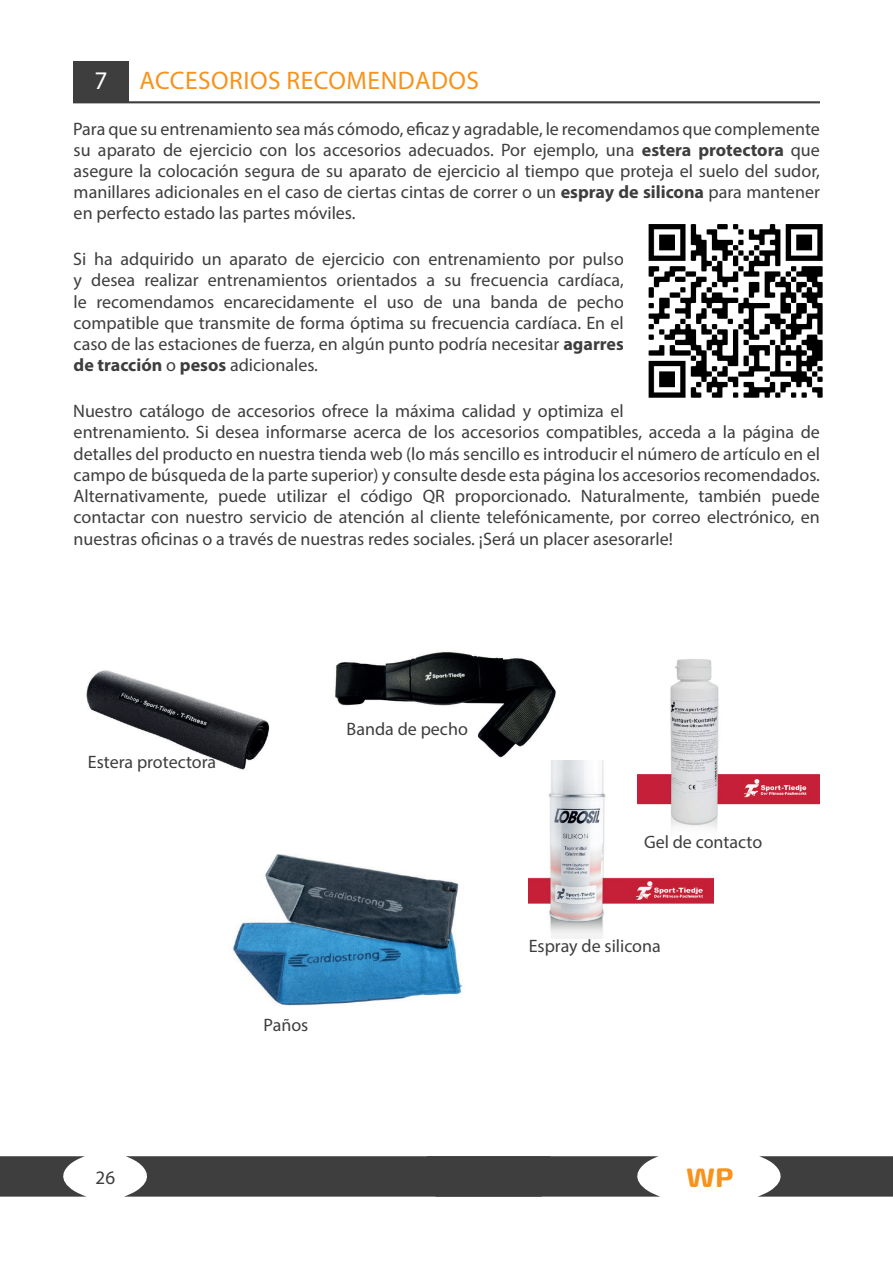
<style>
.page{position:relative;width:893px;height:1263px;background:#fff}
.page>*{position:absolute;margin:0;border:0;box-sizing:border-box;transform-origin:0 0}
.t1{font:700 26.7px "Exo Soft";color:#f7931d;scale:1.11 1}
.t2{font:25.5px "Myriad Pro";letter-spacing:.02em;color:#f7931d}
.t3{font:25.5px "Myriad Pro";color:#fff}
.t4{font:19.05px "Myriad Pro";color:#3e3e3f}
.t5{font:18px/21.1px "Myriad Pro";color:#3e3e3f;text-align:justify}
.s1{font-weight:700}
</style>
<div class="page">
<img style="left:86px;top:670px;width:184px;height:100px">
<img style="left:335px;top:652px;width:221px;height:106px">
<img style="left:232px;top:854px;width:231px;height:152px">
<img style="left:529px;top:760px;width:184px;height:178px">
<img style="left:638px;top:659px;width:182px;height:176px">
<svg style="left:0;top:1156px;width:85px;height:40px"></svg>
<svg style="left:126px;top:1156px;width:533px;height:40px"></svg>
<svg style="left:759px;top:1156px;width:134px;height:40px"></svg>
<div style="left:73px;top:61px;width:55px;height:41px;background:#3e3e3f"></div>
<hr style="left:73px;top:101px;width:747px;height:2px;background:#3e3e3f">
<img style="left:648px;top:224px;width:175px;height:174px">
<p class="t3" style="left:94px;top:65px;width:15px">7</p>
<p class="t2" style="left:139px;top:65px;width:341px">ACCESORIOS RECOMENDADOS</p>
<p class="t5" style="left:73px;top:118px;width:748px">Para que su entrenamiento sea más cómodo, eficaz y agradable, le recomendamos que complemente su aparato de ejercicio con los accesorios adecuados. Por ejemplo, una <span class="s1">estera protectora</span> que asegure la colocación segura de su aparato de ejercicio al tiempo que proteja el suelo del sudor, manillares adicionales en el caso de ciertas cintas de correr o un <span class="s1">espray de silicona</span> para mantener en perfecto estado las partes móviles.</p>
<p class="t5" style="left:73px;top:248px;width:552px">Si ha adquirido un aparato de ejercicio con entrenamiento por pulso y desea realizar entrenamientos orientados a su frecuencia cardíaca, le recomendamos encarecidamente el uso de una banda de pecho compatible que transmite de forma óptima su frecuencia cardíaca. En el caso de las estaciones de fuerza, en algún punto podría necesitar <span class="s1">agarres de tracción</span> o <span class="s1">pesos</span> adicionales.</p>
<p class="t5" style="left:73px;top:400px;width:748px;text-align:left">Nuestro catálogo de accesorios ofrece la máxima calidad y optimiza el<br>entrenamiento. Si desea informarse acerca de los accesorios compatibles, acceda a la página de detalles del producto en nuestra tienda web (lo más sencillo es introducir el número de artículo en el campo de búsqueda de la parte superior) y consulte desde esta página los accesorios recomendados.<br>Alternativamente, puede utilizar el código QR proporcionado. Naturalmente, también puede contactar con nuestro servicio de atención al cliente telefónicamente, por correo electrónico, en nuestras oficinas o a través de nuestras redes sociales. ¡Será un placer asesorarle!</p>
<p class="t5" style="left:88px;top:751px;width:130px">Estera protectora</p>
<p class="t5" style="left:347px;top:718px;width:123px">Banda de pecho</p>
<p class="t5" style="left:264px;top:1014px;width:46px">Paños</p>
<p class="t5" style="left:644px;top:831px;width:120px">Gel de contacto</p>
<p class="t5" style="left:529px;top:935px;width:134px">Espray de silicona</p>
<p class="t4" style="left:96px;top:1166px;width:21px">26</p>
<h1 class="t1" style="left:686px;top:1161px;width:44px">WP</h1>
</div>
